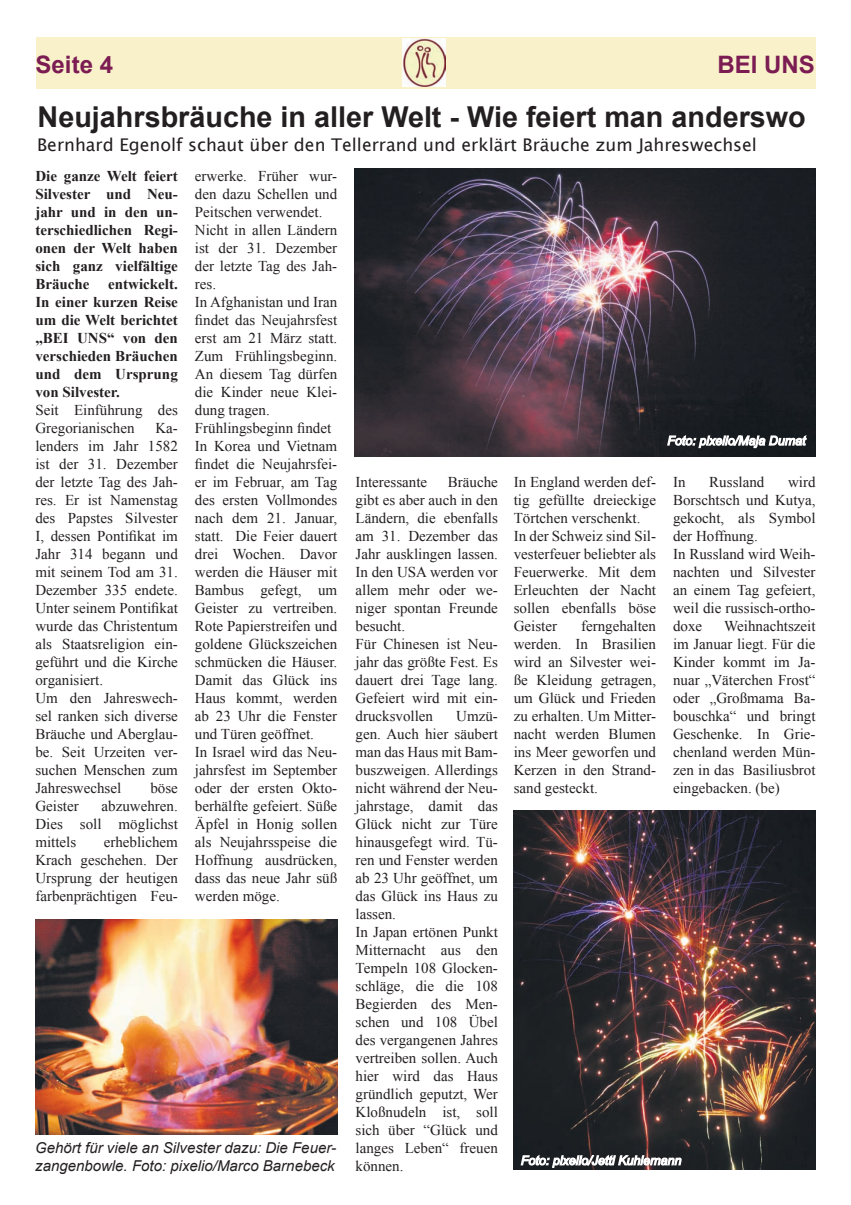
<style>
.page{position:relative;width:851px;height:1205px;background:#fff}
.page>*{position:absolute;margin:0;border:0;box-sizing:border-box;transform-origin:0 0}
.Standardüberschrift{font:700 28.75px "Arial";color:#231f20}
.t1{font:700 24px "Arial";color:#7b1c52}
.Standartuntertitel{font:17.5px "Lucida Sans Unicode";color:#231f20}
.Haupttext{font:15px/18px "Times New Roman";color:#231f20;text-align:justify}
.Haupttext-2{font:700 15px/18px "Times New Roman";color:#231f20;text-align:justify}
.Bildunterschrift{font:italic 15px/18px "Arial";color:#231f20}
</style>
<div class="page">
<div style="left:36px;top:37px;width:779px;height:52px;background:#f8f1ca"></div>
<img style="left:402px;top:38px;width:43px;height:49px">
<img style="left:354px;top:169px;width:460px;height:287px">
<img style="left:35px;top:919px;width:302px;height:215px">
<img style="left:513px;top:810px;width:302px;height:359px">
<svg style="left:519px;top:1153px;width:163px;height:15px"></svg>
<svg style="left:666px;top:414px;width:141px;height:36px;background:#3e4246"></svg>
<p class="t1" style="left:36px;top:48px;width:79px">Seite 4</p>
<p class="t1" style="left:717px;top:48px;width:99px">BEI UNS</p>
<p class="Standardüberschrift" style="left:38px;top:97px;width:769px">Neujahrsbräuche in aller Welt - Wie feiert man anderswo</p>
<p class="Standartuntertitel" style="left:37px;top:131px;width:721px">Bernhard Egenolf schaut über den Tellerrand und erklärt Bräuche zum Jahreswechsel</p>
<p class="Haupttext-2" style="left:35px;top:166px;width:144px">Die ganze Welt feiert Silvester und Neu&shy;jahr und in den un&shy;terschiedlichen Regi&shy;onen der Welt haben sich ganz vielfältige Bräuche entwickelt.<br>In einer kurzen Reise um die Welt berichtet „BEI UNS“ von den verschieden Bräuchen und dem Ursprung von Silvester.</p>
<p class="Haupttext" style="left:35px;top:400px;width:144px">Seit Einführung des<br>Gregorianischen</p>
<p class="Haupttext" style="left:195px;top:166px;width:144px">erwerke. Früher wur&shy;den dazu Schellen und Peitschen verwendet.</p>
<p class="Haupttext" style="left:195px;top:220px;width:144px">Nicht in allen Ländern ist der 31. Dezember der letzte Tag des Jah&shy;res.</p>
<p class="Haupttext" style="left:195px;top:292px;width:144px">In Afghanistan und Iran findet das Neujahrsfest erst am 21 März statt.<br>Zum Frühlingsbeginn.<br>An diesem Tag dürfen die Kinder neue Klei&shy;dung tragen.</p>
<p class="Haupttext" style="left:195px;top:418px;width:138px">Frühlingsbeginn findet</p>
<p class="Haupttext" style="left:195px;top:436px;width:144px">In Korea und Vietnam findet die Neujahrsfei&shy;er im Februar, am Tag des ersten Vollmondes nach dem 21. Januar, statt. Die Feier dauert drei Wochen. Davor werden die Häuser mit Bambus gefegt, um Geister zu vertreiben.<br>Rote Papierstreifen und goldene Glückszeichen schmücken die Häuser.<br>Damit das Glück ins Haus kommt, werden ab 23 Uhr die Fenster und Türen geöffnet.</p>
<p class="Haupttext" style="left:195px;top:742px;width:144px">In Israel wird das Neu&shy;jahrsfest im September oder der ersten Okto&shy;berhälfte gefeiert. Süße Äpfel in Honig sollen als Neujahrsspeise die Hoffnung ausdrücken, dass das neue Jahr süß werden möge.</p>
<p class="Haupttext" style="left:35px;top:418px;width:144px;text-indent:120px">Ka&shy;lenders im Jahr 1582 ist der 31. Dezember der letzte Tag des Jah&shy;res. Er ist Namenstag des Papstes Silvester I, dessen Pontifikat im Jahr 314 begann und mit seinem Tod am 31.<br>Dezember 335 endete.<br>Unter seinem Pontifikat wurde das Christentum als Staatsreligion ein&shy;geführt und die Kirche organisiert.</p>
<p class="Haupttext" style="left:35px;top:688px;width:144px">Um den Jahreswech&shy;sel ranken sich diverse Bräuche und Aberglau&shy;be. Seit Urzeiten ver&shy;suchen Menschen zum Jahreswechsel</p>
<p class="Haupttext" style="left:513px;top:472px;width:144px">In England werden def&shy;tig gefüllte dreieckige Törtchen verschenkt.</p>
<p class="Haupttext" style="left:513px;top:526px;width:144px">In der Schweiz sind Sil&shy;vesterfeuer beliebter als Feuerwerke. Mit dem Erleuchten der Nacht sollen ebenfalls böse Geister</p>
<p class="Haupttext" style="left:673px;top:472px;width:144px;text-indent:115px">wird Borschtsch und Kutya, gekocht, als Symbol der Hoffnung.</p>
<p class="Haupttext" style="left:673px;top:544px;width:144px">In Russland wird Weih&shy;nachten und Silvester an einem Tag gefeiert, weil die russisch-ortho&shy;doxe</p>
<p class="Haupttext" style="left:673px;top:472px;width:14px">In</p>
<p class="Haupttext" style="left:709px;top:472px;width:57px">Russland</p>
<p class="Haupttext" style="left:355px;top:472px;width:144px;text-indent:92px">Bräuche gibt es aber auch in den Ländern, die ebenfalls am 31. Dezember das Jahr ausklingen lassen.<br>In den USA werden vor allem mehr oder we&shy;niger spontan Freunde besucht.</p>
<p class="Haupttext" style="left:355px;top:634px;width:144px">Für Chinesen ist Neu&shy;jahr das größte Fest. Es dauert drei Tage lang.<br>Gefeiert wird mit ein&shy;drucksvollen</p>
<p class="Haupttext" style="left:355px;top:472px;width:73px">Interessante</p>
<p class="Haupttext" style="left:513px;top:616px;width:144px;text-indent:67px">ferngehalten werden. In Brasilien wird an Silvester wei&shy;ße Kleidung getragen, um Glück und Frieden zu erhalten. Um Mitter&shy;nacht werden Blumen ins Meer geworfen und Kerzen in den Strand&shy;sand gesteckt.</p>
<p class="Haupttext" style="left:673px;top:616px;width:144px;text-indent:51px">Weihnachtszeit im Januar liegt. Für die Kinder kommt im Ja&shy;nuar „Väterchen Frost“ oder „Großmama Ba&shy;bouschka“ und bringt Geschenke. In Grie&shy;chenland werden Mün&shy;zen in das Basiliusbrot eingebacken. (be)</p>
<p class="Haupttext" style="left:355px;top:706px;width:144px;text-indent:101px">Umzü&shy;gen. Auch hier säubert man das Haus mit Bam&shy;buszweigen. Allerdings nicht während der Neu&shy;jahrstage, damit das Glück nicht zur Türe hinausgefegt wird. Tü&shy;ren und Fenster werden ab 23 Uhr geöffnet, um das Glück ins Haus zu lassen.</p>
<p class="Haupttext" style="left:355px;top:922px;width:144px">In Japan ertönen Punkt Mitternacht aus den Tempeln 108 Glocken&shy;schläge, die die 108<br>Begierden des Men&shy;schen und 108 Übel des vergangenen Jahres vertreiben sollen. Auch hier wird das Haus gründlich geputzt, Wer Kloßnudeln ist, soll sich über “Glück und langes Leben“ freuen können.</p>
<p class="Haupttext" style="left:150px;top:778px;width:29px">böse</p>
<p class="Haupttext" style="left:35px;top:796px;width:144px;text-indent:66px">abzuwehren.<br>Dies soll möglichst mittels</p>
<p class="Haupttext" style="left:35px;top:796px;width:45px">Geister</p>
<p class="Haupttext" style="left:35px;top:832px;width:144px;text-indent:68px">erheblichem Krach geschehen. Der Ursprung der heutigen farbenprächtigen Feu-</p>
<p class="Bildunterschrift" style="left:35px;top:1138px;width:302px">Gehört für viele an Silvester dazu: Die Feuer&shy;zangenbowle. Foto: pixelio/Marco Barnebeck</p>
</div>
